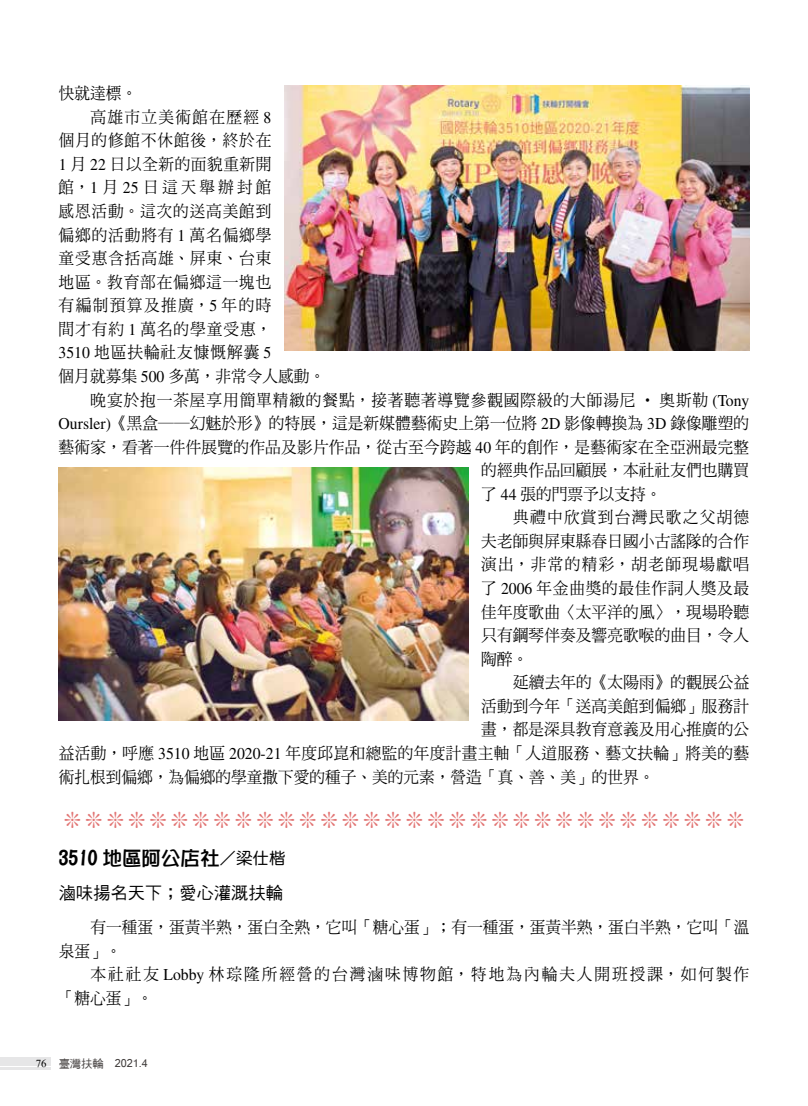
<style>
.page{position:relative;width:808px;height:1106px;background:#fff}
.page>*{position:absolute;margin:0;border:0;box-sizing:border-box;transform-origin:0 0}
.t1{font:22.5px "MS Mincho";color:#e27675;scale:.95 1}
.t2{font:19.5px "DFPOP1 Bd HK BF";color:#000}
.t3{font:17.25px "DF Hei Md HK BF";color:#000}
.t4{font:16.5px "DF Ming Std W5";letter-spacing:.02em;color:#000;scale:.95 1}
.t5{font:16.5px/23.5px "DF Ming Std W5";color:#000;scale:.95 1}
.t6{font:16.5px "DF Ming Std W5";letter-spacing:.055em;color:#000;scale:.95 1}
.t7{font:16.5px "DF Ming Std W5";letter-spacing:.05em;color:#000;scale:.95 1}
.t8{font:16.5px/23.5px "DF Ming Std W5";letter-spacing:.125em;color:#000;scale:.95 1}
.t9{font:16.5px "DF Ming Std W5";letter-spacing:.06em;color:#000;scale:.95 1}
.t10{font:16.5px "DF Ming Std W5";letter-spacing:.085em;color:#000;scale:.95 1}
.t11{font:16.5px "DF Ming Std W5";letter-spacing:.08em;color:#000;scale:.95 1}
.t12{font:16.5px "DF Ming Std W5";letter-spacing:.195em;color:#000;scale:.95 1}
.t13{font:16.5px "DF Ming Std W5";letter-spacing:.09em;color:#000;scale:.95 1}
.t14{font:12px "Latha";color:#3f3b3a}
.s1{font-family:"Times LT Std"}
.s2{font-family:"DF Ming Md HK BF"}
.s3{font-family:"DF Hei Std W5";font-size:16.5px}
.s4{font-family:"DF Yuan Std W5";font-size:16.5px}
.s5{font-family:"Aparajita";font-size:13.5px;color:#000}
.s6{font-family:"DF Hei Md HK BF";font-size:11.25px}
</style>
<div class="page">
<div style="left:0;top:1057px;width:51px;height:9px;background:#e6e6e7"></div>
<hr style="left:0;top:1067px;width:51px;height:2px;background:#e6e6e7">
<img style="left:284px;top:85px;width:465px;height:266px">
<img style="left:59px;top:468px;width:409px;height:253px">
<p class="t4" style="left:59px;top:84px;width:84px">快就達標。</p>
<p class="t10" style="left:91px;top:108px;width:192px">高雄市立美術館在歷經 <span class="s1">8</span></p>
<p class="t7" style="left:59px;top:131px;width:225px">個月的修館不休館後，終於在</p>
<p class="t4" style="left:59px;top:155px;width:225px"><span class="s1">1</span> 月 <span class="s1">22</span> 日以全新的面貌重新開</p>
<p class="t12" style="left:59px;top:179px;width:225px">館，<span class="s1">1</span>月<span class="s1">25</span>日這天舉辦封館</p>
<p class="t7" style="left:59px;top:202px;width:225px">感恩活動。這次的送高美館到</p>
<p class="t6" style="left:59px;top:226px;width:225px">偏鄉的活動將有 <span class="s1">1</span> 萬名偏鄉學</p>
<p class="t6" style="left:59px;top:249px;width:225px">童受惠含括高雄、屏東、台東</p>
<p class="t7" style="left:59px;top:273px;width:225px">地區。教育部在偏鄉這一塊也</p>
<p class="t13" style="left:59px;top:296px;width:225px">有編制預算及推廣，<span class="s1">5</span> 年的時</p>
<p class="t9" style="left:59px;top:320px;width:225px">間才有約 <span class="s1">1</span> 萬名的學童受惠，</p>
<p class="t9" style="left:59px;top:343px;width:225px"><span class="s1">3510</span> 地區扶輪社友慷慨解囊 <span class="s1">5</span></p>
<p class="t5" style="left:59px;top:364px;width:282px">個月就募集 <span class="s1">500</span> 多萬，非常令人感動。</p>
<p class="t6" style="left:91px;top:390px;width:695px">晚宴於抱一茶屋享用簡單精緻的餐點，接著聽著導覽參觀國際級的大師湯尼 ‧ 奧斯勒 <span class="s1">(Tony</span></p>
<p class="t4" style="left:59px;top:414px;width:728px"><span class="s1">Oursler)</span>《黑盒<span class="s2">──</span>幻魅於形》的特展，這是新媒體藝術史上第一位將 <span class="s1">2D</span> 影像轉換為 <span class="s1">3D</span> 錄像雕塑的</p>
<p class="t4" style="left:59px;top:438px;width:728px">藝術家，看著一件件展覽的作品及影片作品，從古至今跨越 <span class="s1">40</span> 年的創作，是藝術家在全亞洲最完整</p>
<p class="t4" style="left:481px;top:461px;width:283px">的經典作品回顧展，本社社友們也購買</p>
<p class="t5" style="left:481px;top:482px;width:191px">了 <span class="s1">44</span> 張的門票予以支持。</p>
<p class="t11" style="left:513px;top:508px;width:250px">典禮中欣賞到台灣民歌之父胡德</p>
<p class="t4" style="left:481px;top:532px;width:284px">夫老師與屏東縣春日國小古謠隊的合作</p>
<p class="t10" style="left:481px;top:555px;width:284px">演出，非常的精彩，胡老師現場獻唱</p>
<p class="t7" style="left:481px;top:579px;width:284px">了 <span class="s1">2006</span> 年金曲獎的最佳作詞人獎及最</p>
<p class="t4" style="left:481px;top:602px;width:284px">佳年度歌曲〈太平洋的風〉，現場聆聽</p>
<p class="t4" style="left:481px;top:626px;width:283px">只有鋼琴伴奏及響亮歌喉的曲目，令人</p>
<p class="t4" style="left:481px;top:650px;width:51px">陶醉。</p>
<p class="t4" style="left:513px;top:673px;width:250px">延續去年的《太陽雨》的觀展公益</p>
<p class="t4" style="left:481px;top:697px;width:283px">活動到今年「送高美館到偏鄉」服務計</p>
<p class="t4" style="left:481px;top:720px;width:283px">畫，都是深具教育意義及用心推廣的公</p>
<p class="t4" style="left:59px;top:744px;width:728px">益活動，呼應 <span class="s1">3510</span> 地區 <span class="s1">2020-21</span> 年度邱崑和總監的年度計畫主軸「人道服務、藝文扶輪」將美的藝</p>
<p class="t5" style="left:59px;top:764px;width:629px">術扎根到偏鄉，為偏鄉的學童撒下愛的種子、美的元素，營造「真、善、美」的世界。</p>
<h1 class="t1" style="left:62px;top:809px;width:721px">❊❊❊❊❊❊❊❊❊❊❊❊❊❊❊❊❊❊❊❊❊❊❊❊❊❊❊❊❊❊❊❊</h1>
<p class="t2" style="left:59px;top:848px;width:228px">3510 地區阿公店社<span class="s3">／</span><span class="s4">梁仕楷</span></p>
<p class="t3" style="left:59px;top:883px;width:226px">滷味揚名天下；愛心灌溉扶輪</p>
<p class="t5" style="left:59px;top:915px;width:728px;text-indent:32px">有一種蛋，蛋黃半熟，蛋白全熟，它叫「糖心蛋」；有一種蛋，蛋黃半熟，蛋白半熟，它叫「溫泉蛋」。</p>
<p class="t8" style="left:59px;top:962px;width:728px;text-indent:32px">本社社友 <span class="s1">Lobby</span> 林琮隆所經營的台灣滷味博物館，特地為內輪夫人開班授課，如何製作「糖心蛋」。</p>
<p class="t14" style="left:36px;top:1054px;width:114px"><span class="s5">76</span> <span class="s6">臺灣扶輪　</span>2021.4</p>
</div>
